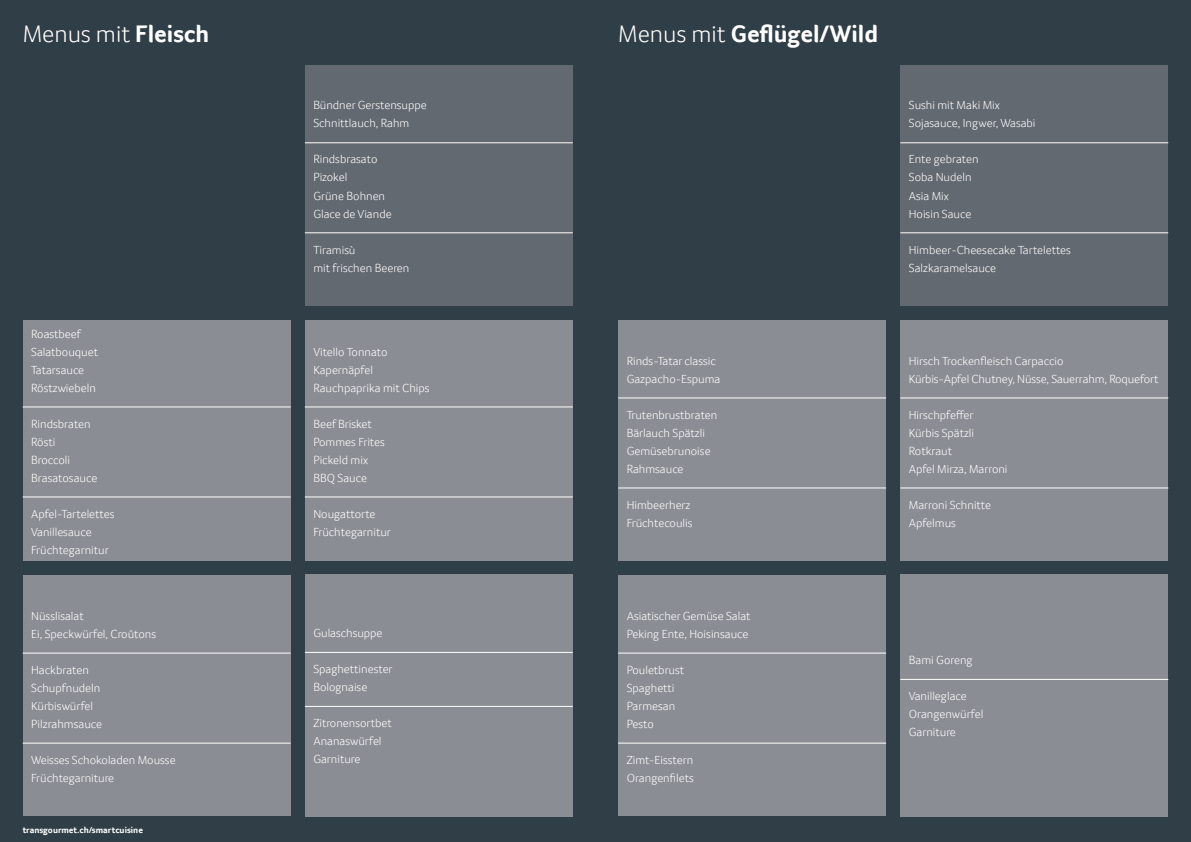
<style>
.page{position:relative;width:1191px;height:842px;background:#303e47}
.page>*{position:absolute;margin:0;border:0;box-sizing:border-box;transform-origin:0 0}
.t1{font:700 24.6px "Transgourmet";color:#fff}
.t2{font:300 24.6px "Transgourmet";color:#fff}
.t3{font:300 12px/18px "Transgourmet";color:#fff}
.t4{font:700 9px "Transgourmet";color:#fff}
.s1{font-weight:700}
.s2{font-weight:300}
</style>
<div class="page">
<div style="left:23px;top:320px;width:268px;height:241px;background:#8a8d94"></div>
<hr style="left:23px;top:407px;width:268px;height:1px;background:#fff">
<hr style="left:23px;top:497px;width:268px;height:1px;background:#fff">
<div style="left:305px;top:320px;width:268px;height:241px;background:#8a8d94"></div>
<hr style="left:305px;top:407px;width:268px;height:1px;background:#fff">
<hr style="left:305px;top:497px;width:268px;height:1px;background:#fff">
<div style="left:23px;top:575px;width:268px;height:241px;background:#8a8d94"></div>
<hr style="left:23px;top:653px;width:268px;height:1px;background:#fff">
<hr style="left:23px;top:743px;width:268px;height:1px;background:#fff">
<div style="left:305px;top:574px;width:268px;height:242px;background:#8a8d94"></div>
<hr style="left:305px;top:652px;width:268px;height:1px;background:#fff">
<hr style="left:305px;top:706px;width:268px;height:1px;background:#fff">
<div style="left:305px;top:65px;width:268px;height:241px;background:#636971"></div>
<hr style="left:305px;top:143px;width:268px;height:1px;background:#fff">
<hr style="left:305px;top:233px;width:268px;height:1px;background:#fff">
<div style="left:618px;top:320px;width:268px;height:241px;background:#8a8d94"></div>
<hr style="left:618px;top:398px;width:268px;height:1px;background:#fff">
<hr style="left:618px;top:488px;width:268px;height:1px;background:#fff">
<div style="left:900px;top:320px;width:268px;height:241px;background:#8a8d94"></div>
<hr style="left:900px;top:398px;width:268px;height:1px;background:#fff">
<hr style="left:900px;top:488px;width:268px;height:1px;background:#fff">
<div style="left:618px;top:575px;width:268px;height:241px;background:#8a8d94"></div>
<hr style="left:618px;top:653px;width:268px;height:1px;background:#fff">
<hr style="left:618px;top:743px;width:268px;height:1px;background:#fff">
<div style="left:900px;top:574px;width:268px;height:242px;background:#8a8d94"></div>
<hr style="left:900px;top:679px;width:268px;height:1px;background:#fff">
<div style="left:900px;top:65px;width:268px;height:241px;background:#636971"></div>
<hr style="left:900px;top:143px;width:268px;height:1px;background:#fff">
<hr style="left:900px;top:233px;width:268px;height:1px;background:#fff">
<h1 class="t2" style="left:23px;top:20px;width:188px">Menus mit <span class="s1">Fleisch</span></h1>
<p class="t3" style="left:31px;top:324px;width:68px">Roastbeef<br>Salatbouquet<br>Tatarsauce<br>Röstzwiebeln</p>
<p class="t3" style="left:31px;top:414px;width:68px">Rindsbraten<br>Rösti<br>Broccoli<br>Brasatosauce</p>
<p class="t3" style="left:31px;top:504px;width:85px">Apfel-Tartelettes<br>Vanillesauce<br>Früchtegarnitur</p>
<p class="t3" style="left:31px;top:607px;width:126px">Nüsslisalat<br>Ei, Speckwürfel, Croûtons</p>
<p class="t3" style="left:31px;top:661px;width:72px">Hackbraten<br>Schupfnudeln<br>Kürbiswürfel<br>Pilzrahmsauce</p>
<p class="t3" style="left:31px;top:751px;width:146px">Weisses Schokoladen Mousse<br>Früchtegarniture</p>
<p class="t4" style="left:23px;top:825px;width:122px">transgourmet.ch/smartcuisine</p>
<p class="t3" style="left:313px;top:96px;width:115px">Bündner Gerstensuppe<br>Schnittlauch, Rahm</p>
<p class="t3" style="left:313px;top:150px;width:80px">Rindsbrasato<br>Pizokel<br>Grüne Bohnen<br>Glace de Viande</p>
<p class="t3" style="left:313px;top:240px;width:98px">Tiramisù<br>mit frischen Beeren</p>
<p class="t3" style="left:313px;top:342px;width:118px">Vitello Tonnato<br>Kapernäpfel<br>Rauchpaprika mit Chips</p>
<p class="t3" style="left:313px;top:414px;width:73px">Beef Brisket<br>Pommes Frites<br>Pickeld mix<br>BBQ Sauce</p>
<p class="t3" style="left:313px;top:504px;width:79px">Nougattorte<br>Früchtegarnitur</p>
<p class="t3" style="left:313px;top:624px;width:71px">Gulaschsuppe</p>
<p class="t3" style="left:313px;top:660px;width:81px">Spaghettinester<br>Bolognaise</p>
<p class="t3" style="left:313px;top:714px;width:80px">Zitronensortbet<br>Ananaswürfel<br>Garniture</p>
<h1 class="t1" style="left:618px;top:20px;width:261px"><span class="s2">Menus mit</span> Geflügel/Wild</h1>
<h1 class="t1" style="left:730px;top:20px;width:76px">Fl isch</h1>
<p class="t3" style="left:909px;top:96px;width:128px">Sushi mit Maki Mix<br>Sojasauce, Ingwer, Wasabi</p>
<p class="t3" style="left:909px;top:150px;width:71px">Ente gebraten<br>Soba Nudeln<br>Asia Mix<br>Hoisin Sauce</p>
<p class="t3" style="left:909px;top:240px;width:164px">Himbeer-Cheesecake Tartelettes<br>Salzkaramelsauce</p>
<p class="t3" style="left:626px;top:351px;width:95px">Rinds-Tatar classic<br>Gazpacho-Espuma</p>
<p class="t3" style="left:626px;top:405px;width:92px">Trutenbrustbraten<br>Bärlauch Spätzli<br>Gemüsebrunoise<br>Rahmsauce</p>
<p class="t3" style="left:626px;top:495px;width:67px">Himbeerherz<br>Früchtecoulis</p>
<p class="t3" style="left:626px;top:607px;width:125px">Asiatischer Gemüse Salat<br>Peking Ente, Hoisinsauce</p>
<p class="t3" style="left:626px;top:661px;width:59px">Pouletbrust<br>Spaghetti<br>Parmesan<br>Pesto</p>
<p class="t3" style="left:626px;top:751px;width:69px">Zimt-Eisstern<br>Orangenfilets</p>
<p class="t3" style="left:909px;top:351px;width:251px">Hirsch Trockenfleisch Carpaccio<br>Kürbis-Apfel Chutney, Nüsse, Sauerrahm, Roquefort</p>
<p class="t3" style="left:909px;top:405px;width:100px">Hirschpfeffer<br>Kürbis Spätzli<br>Rotkraut<br>Apfel Mirza, Marroni</p>
<p class="t3" style="left:909px;top:495px;width:84px">Marroni Schnitte<br>Apfelmus</p>
<p class="t3" style="left:909px;top:651px;width:65px">Bami Goreng</p>
<p class="t3" style="left:909px;top:687px;width:76px">Vanilleglace<br>Orangenwürfel<br>Garniture</p>
</div>
